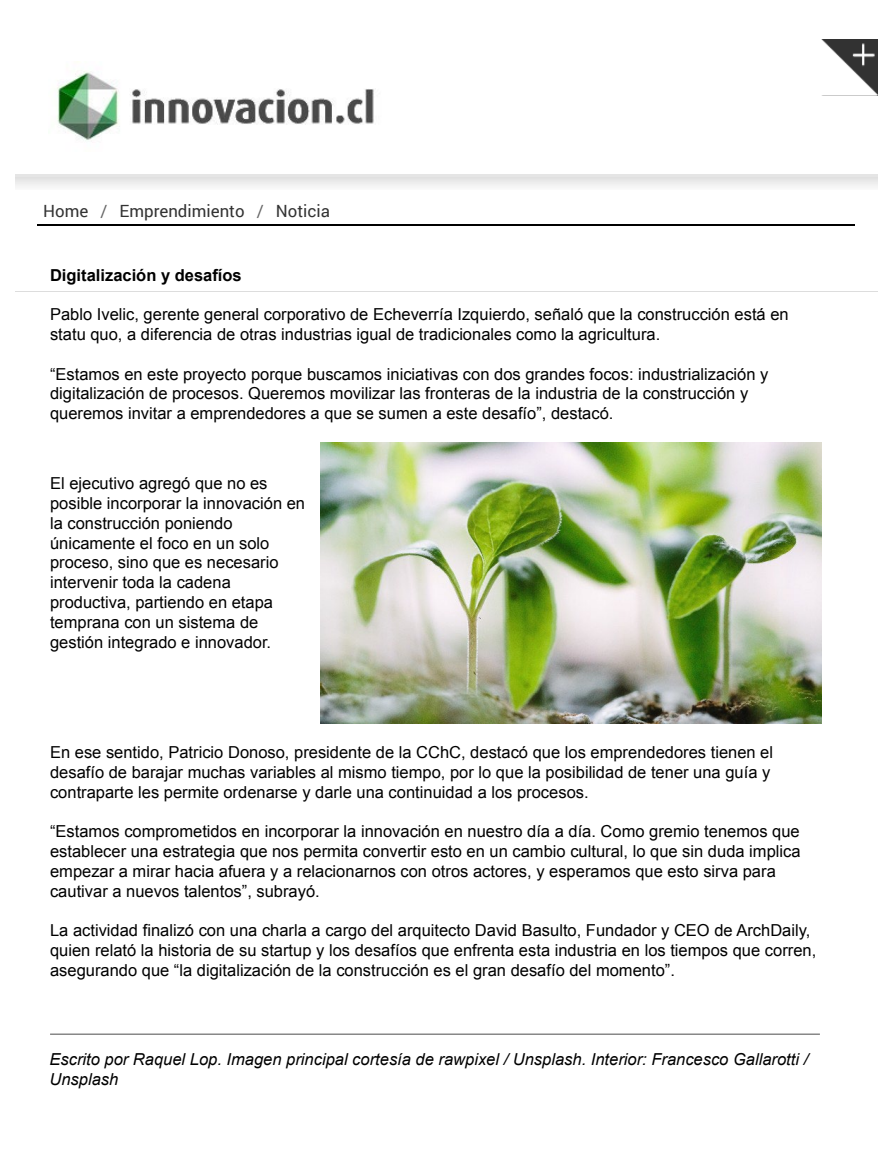
<style>
.page{position:relative;width:893px;height:1162px;background:#fff}
.page>*{position:absolute;margin:0;border:0;box-sizing:border-box;transform-origin:0 0}
.t1{font:16.8px "Roboto";color:#333}
.t2{font:16.5px/19.8px "Arial";color:#000}
.t3{font:italic 16.5px/19.8px "Arial";color:#000}
.t4{font:700 16.5px "Arial";color:#000}
.s1{color:#666}
</style>
<div class="page">
<svg style="left:15px;top:176px;width:862px;height:50px"></svg>
<hr style="left:37px;top:225px;width:817px;height:1px;background:#000">
<hr style="left:15px;top:174px;width:862px;height:2px;background:#e5e5e5">
<img style="left:57px;top:71px;width:317px;height:69px">
<img style="left:821px;top:39px;width:56px;height:57px">
<img style="left:320px;top:442px;width:501px;height:281px">
<hr style="left:50px;top:1033px;width:769px;height:1px;background:#4c4c4c">
<p class="t1" style="left:43px;top:199px;width:288px">Home <span class="s1">/</span> Emprendimiento <span class="s1">/</span> Noticia</p>
<p class="t4" style="left:50px;top:264px;width:193px">Digitalización y desafíos</p>
<p class="t2" style="left:50px;top:305px;width:740px">Pablo Ivelic, gerente general corporativo de Echeverría Izquierdo, señaló que la construcción está en statu quo, a diferencia de otras industrias igual de tradicionales como la agricultura.</p>
<p class="t2" style="left:50px;top:364px;width:720px">“Estamos en este proyecto porque buscamos iniciativas con dos grandes focos: industrialización y digitalización de procesos. Queremos movilizar las fronteras de la industria de la construcción y queremos invitar a emprendedores a que se sumen a este desafío”, destacó.</p>
<p class="t2" style="left:50px;top:474px;width:256px">El ejecutivo agregó que no es posible incorporar la innovación en la construcción poniendo únicamente el foco en un solo proceso, sino que es necesario intervenir toda la cadena productiva, partiendo en etapa temprana con un sistema de gestión integrado e innovador.</p>
<p class="t2" style="left:50px;top:742px;width:724px">En ese sentido, Patricio Donoso, presidente de la CChC, destacó que los emprendedores tienen el desafío de barajar muchas variables al mismo tiempo, por lo que la posibilidad de tener una guía y contraparte les permite ordenarse y darle una continuidad a los procesos.</p>
<p class="t2" style="left:50px;top:822px;width:752px">“Estamos comprometidos en incorporar la innovación en nuestro día a día. Como gremio tenemos que establecer una estrategia que nos permita convertir esto en un cambio cultural, lo que sin duda implica empezar a mirar hacia afuera y a relacionarnos con otros actores, y esperamos que esto sirva para cautivar a nuevos talentos”, subrayó.</p>
<p class="t2" style="left:50px;top:921px;width:767px">La actividad finalizó con una charla a cargo del arquitecto David Basulto, Fundador y CEO de ArchDaily, quien relató la historia de su startup y los desafíos que enfrenta esta industria en los tiempos que corren, asegurando que “la digitalización de la construcción es el gran desafío del momento”.</p>
<p class="t3" style="left:49px;top:1049px;width:760px">Escrito por Raquel Lop. Imagen principal cortesía de rawpixel / Unsplash. Interior: Francesco Gallarotti /<br>Unsplash</p>
</div>
